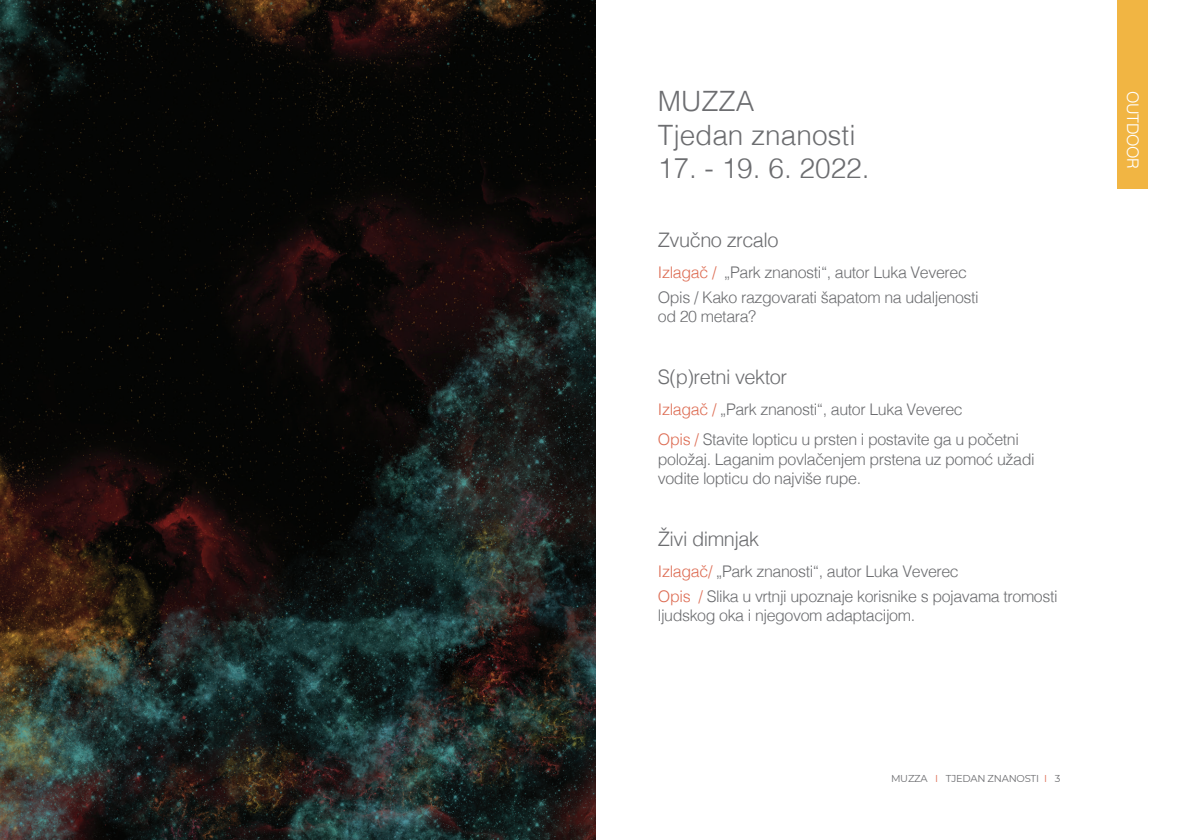
<style>
.page{position:relative;width:1191px;height:840px;background:#fff}
.page>*{position:absolute;margin:0;border:0;box-sizing:border-box;transform-origin:0 0}
.t1{font:300 28px "Helvetica";color:#6c6d70}
.t2{font:300 20px "Helvetica";letter-spacing:-.025em;color:#6c6d70}
.t3{font:300 16px/19.2px "Helvetica";letter-spacing:-.025em;color:#6c6d70}
.t4{font:300 16px "Helvetica";letter-spacing:-.025em;color:#fff}
.t5{font:10px "Montserrat";letter-spacing:-.025em;color:#6c6d70}
.s1{color:#dd6c53}
</style>
<div class="page">
<img style="left:0;top:0;width:595px;height:839px">
<div style="left:1117px;top:0;width:30px;height:189px;background:#f1b543"></div>
<p class="t1" style="left:658px;top:77px;width:98px">MUZZA</p>
<p class="t1" style="left:658px;top:111px;width:199px">Tjedan znanosti</p>
<p class="t1" style="left:658px;top:144px;width:213px">17. - 19. 6. 2022.</p>
<p class="t2" style="left:658px;top:223px;width:122px">Zvučno zrcalo</p>
<p class="t3" style="left:658px;top:261px;width:310px"><span class="s1">Izlagač /</span> „Park znanosti“, autor Luka Veverec</p>
<p class="t3" style="left:658px;top:286px;width:322px">Opis / Kako razgovarati šapatom na udaljenosti</p>
<p class="t3" style="left:658px;top:305px;width:100px">od 20 metara?</p>
<p class="t2" style="left:658px;top:360px;width:131px">S(p)retni vektor</p>
<p class="t3" style="left:658px;top:398px;width:306px"><span class="s1">Izlagač /</span> „Park znanosti“, autor Luka Veverec</p>
<p class="t3" style="left:658px;top:428px;width:378px"><span class="s1">Opis /</span> Stavite lopticu u prsten i postavite ga u početni položaj. Laganim povlačenjem prstena uz pomoć užadi vodite lopticu do najviše rupe.</p>
<p class="t2" style="left:658px;top:522px;width:103px">Živi dimnjak</p>
<p class="t3" style="left:658px;top:560px;width:302px"><span class="s1">Izlagač/</span> „Park znanosti“, autor Luka Veverec</p>
<p class="t3" style="left:658px;top:585px;width:401px"><span class="s1">Opis /</span> Slika u vrtnji upoznaje korisnike s pojavama tromosti ljudskog oka i njegovom adaptacijom.</p>
<p class="t5" style="left:891px;top:770px;width:171px">MUZZA <span class="s1">I</span> TJEDAN ZNANOSTI <span class="s1">I</span> 3</p>
<p class="t4" style="left:1146px;top:91px;width:79px;rotate:90deg">OUTDOOR</p>
</div>
